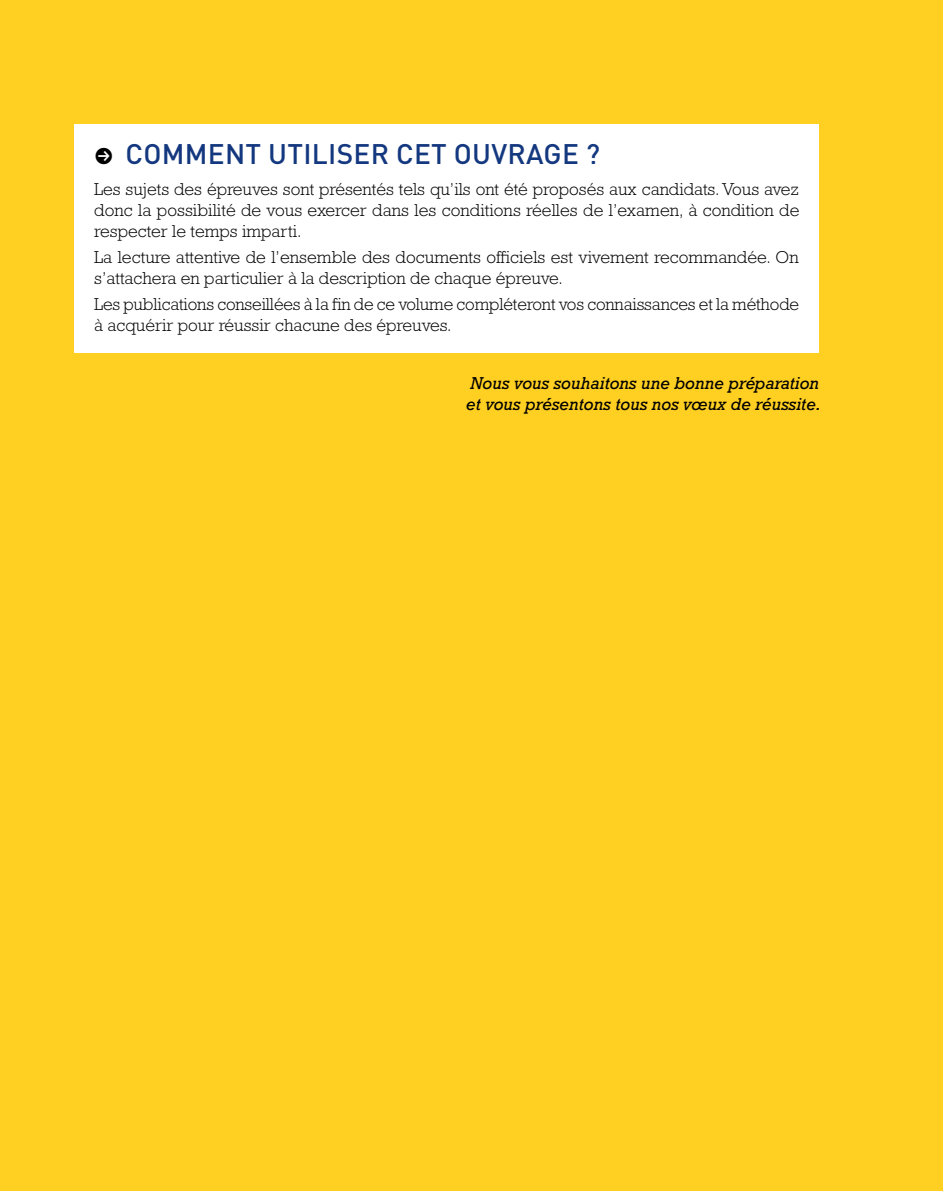
<style>
.page{position:relative;width:943px;height:1191px;background:#ffcf21}
.page>*{position:absolute;margin:0;border:0;box-sizing:border-box;transform-origin:0 0}
.t1{font:500 28px "DIN Pro";letter-spacing:.01em;color:#14387f}
.Clefs_texte{font:300 17.5px/21px "Rockwell Std";color:#000}
.Clefs_voeux{font:italic 17.5px/21px "Rockwell Std";color:#000}
</style>
<div class="page">
<div style="left:74px;top:124px;width:745px;height:228px;background:#fff"></div>
<p class="t1" style="left:125px;top:135px;width:476px">COMMENT UTILISER CET OUVRAGE ?</p>
<p class="Clefs_texte" style="left:94px;top:178px;width:706px;text-align:justify">Les sujets des épreuves sont présentés tels qu’ils ont été proposés aux candidats. Vous avez donc la possibilité de vous exercer dans les conditions réelles de l’examen, à condition de respecter le temps imparti.</p>
<p class="Clefs_texte" style="left:94px;top:246px;width:706px">La lecture attentive de l’ensemble des documents officiels est vivement recommandée. On s’attachera en particulier à la description de chaque épreuve.</p>
<p class="Clefs_texte" style="left:94px;top:293px;width:706px">Les publications conseillées à la fin de ce volume compléteront vos connaissances et la méthode à acquérir pour réussir chacune des épreuves.</p>
<p class="Clefs_voeux" style="left:466px;top:372px;width:356px">Nous vous souhaitons une bonne préparation et vous présentons tous nos vœux de réussite.</p>
</div>
